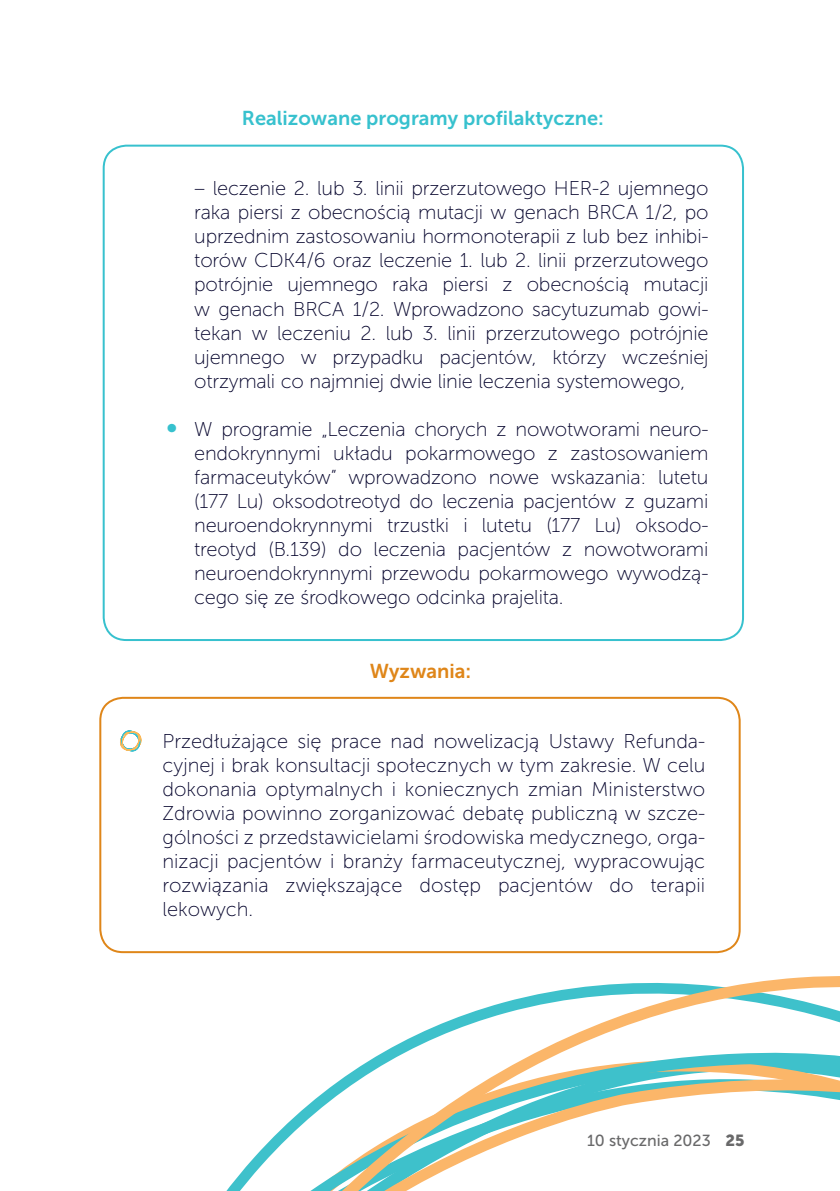
<style>
.page{position:relative;width:840px;height:1191px;background:#fff}
.page>*{position:absolute;margin:0;border:0;box-sizing:border-box;transform-origin:0 0}
.t1{font:20px/24px "Museo Sans 100";letter-spacing:-.01em;color:#02002a;text-align:justify}
.t2{font:20px "Museo Sans";color:#37c1ce}
.t3{font:20px "Museo Sans";color:#df8619}
.t4{font:16px "Museo Sans 500";color:#69696a}
.s1{font-family:"Museo Sans";font-weight:700}
</style>
<div class="page">
<svg style="left:226px;top:1124px;width:61px;height:67px"></svg>
<div style="left:103px;top:145px;width:640px;height:496px;border:2px solid #37c1ce;border-radius:23px"></div>
<div style="left:99px;top:697px;width:641px;height:256px;border:2px solid #df8619;border-radius:23px"></div>
<svg style="left:120px;top:730px;width:22px;height:21px"></svg>
<svg style="left:287px;top:1092px;width:37px;height:99px"></svg>
<svg style="left:324px;top:976px;width:515px;height:215px"></svg>
<p class="t2" style="left:242px;top:110px;width:363px">Realizowane programy profilaktyczne:</p>
<p class="t1" style="left:194px;top:178px;width:515px">– leczenie 2. lub 3. linii przerzutowego HER-2 ujemnego raka piersi z obecnością mutacji w genach BRCA 1/2, po uprzednim zastosowaniu hormonoterapii z lub bez inhibi&shy;torów CDK4/6 oraz leczenie 1. lub 2. linii przerzutowego potrójnie ujemnego raka piersi z obecnością mutacji w genach BRCA 1/2. Wprowadzono sacytuzumab gowi&shy;tekan w leczeniu 2. lub 3. linii przerzutowego potrójnie ujemnego w przypadku pacjentów, którzy wcześniej otrzymali co najmniej dwie linie leczenia systemowego,</p>
<p class="t1" style="left:194px;top:418px;width:515px">W programie „Leczenia chorych z nowotworami neuro&shy;endokrynnymi układu pokarmowego z zastosowaniem farmaceutyków” wprowadzono nowe wskazania: lutetu (177 Lu) oksodotreotyd do leczenia pacjentów z guzami neuroendokrynnymi trzustki i lutetu (177 Lu) oksodo&shy;treotyd (B.139) do leczenia pacjentów z nowotworami neuroendokrynnymi przewodu pokarmowego wywodzą&shy;cego się ze środkowego odcinka prajelita.</p>
<p class="t3" style="left:369px;top:662px;width:103px">Wyzwania:</p>
<p class="t1" style="left:162px;top:730px;width:544px">Przedłużające się prace nad nowelizacją Ustawy Refunda&shy;cyjnej i brak konsultacji społecznych w tym zakresie. W celu dokonania optymalnych i koniecznych zmian Ministerstwo Zdrowia powinno zorganizować debatę publiczną w szcze&shy;gólności z przedstawicielami środowiska medycznego, orga&shy;nizacji pacjentów i branży farmaceutycznej, wypracowując rozwiązania zwiększające dostęp pacjentów do terapii lekowych.</p>
<p class="t4" style="left:586px;top:1134px;width:159px">10 stycznia 2023 <span class="s1">25</span></p>
</div>
